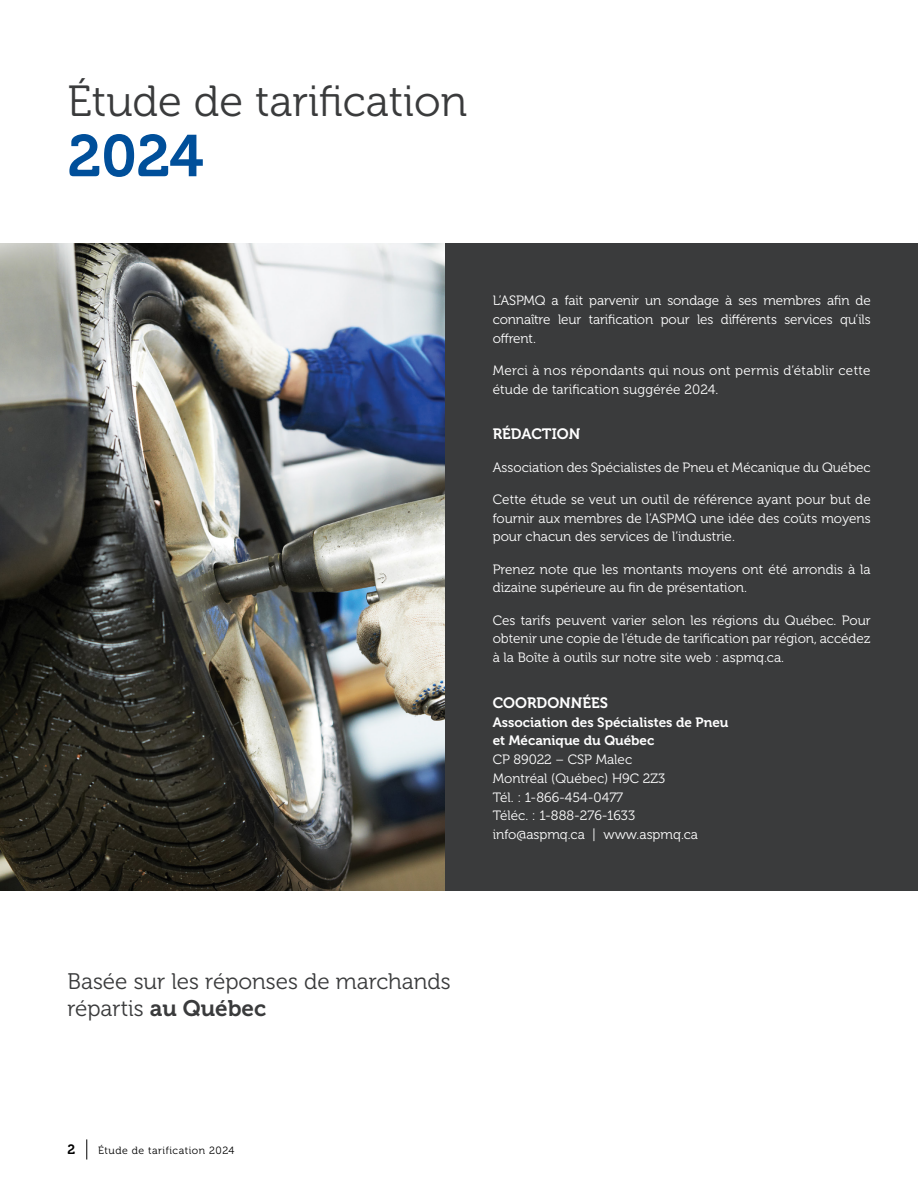
<style>
.page{position:relative;width:918px;height:1188px;background:#fff}
.page>*{position:absolute;margin:0;border:0;box-sizing:border-box;transform-origin:0 0}
.t1{font:58.5px "Museo 700";color:#004f9a}
.t2{font:43.5px "Museo 300";color:#3a3b3c}
.t3{font:22.5px/27px "Museo 300";color:#3a3b3c}
.t4{font:15px "Museo 700";color:#fff}
.t5{font:13.5px/18.8px "Museo 300";color:#fff;text-align:justify}
.t6{font:13.5px/18.8px "Museo 300";letter-spacing:.025em;color:#fff}
.t7{font:13.5px/18.8px "Museo 700";color:#fff}
.t8{font:13.5px "Museo 700";color:#000}
.t9{font:10.5px "Museo 300";letter-spacing:.05em;color:#000}
.s1{font-family:"Museo 700"}
</style>
<div class="page">
<svg style="left:86px;top:1139px;width:1px;height:21px"></svg>
<img style="left:0;top:243px;width:446px;height:648px">
<div style="left:446px;top:243px;width:472px;height:648px;background:#3a3b3c"></div>
<h2 class="t2" style="left:68px;top:78px;width:401px">Étude de tarification</h2>
<h1 class="t1" style="left:68px;top:123px;width:138px">2024</h1>
<p class="t5" style="left:493px;top:291px;width:380px">L’ASPMQ a fait parvenir un sondage à ses membres afin de connaître leur tarification pour les différents services qu’ils offrent.</p>
<p class="t6" style="left:493px;top:361px;width:379px">Merci à nos répondants qui nous ont permis d’établir cette étude de tarification suggérée 2024.</p>
<p class="t4" style="left:493px;top:426px;width:89px">RÉDACTION</p>
<p class="t5" style="left:493px;top:458px;width:380px">Association des Spécialistes de Pneu et Mécanique du Québec</p>
<p class="t5" style="left:493px;top:490px;width:380px">Cette étude se veut un outil de référence ayant pour but de fournir aux membres de l’ASPMQ une idée des coûts moyens pour chacun des services de l’industrie.</p>
<p class="t5" style="left:493px;top:560px;width:380px">Prenez note que les montants moyens ont été arrondis à la dizaine supérieure au fin de présentation.</p>
<p class="t5" style="left:493px;top:611px;width:380px">Ces tarifs peuvent varier selon les régions du Québec. Pour obtenir une copie de l’étude de tarification par région, accédez à la Boîte à outils sur notre site web : aspmq.ca.</p>
<p class="t4" style="left:493px;top:694px;width:117px">COORDONNÉES</p>
<p class="t7" style="left:493px;top:713px;width:237px">Association des Spécialistes de Pneu et Mécanique du Québec</p>
<p class="t5" style="left:493px;top:750px;width:207px;text-align:left">CP 89022 – CSP Malec<br>Montréal (Québec) H9C 2Z3<br>Tél. : 1-866-454-0477<br>Téléc. : 1-888-276-1633 info@aspmq.ca | www.aspmq.ca</p>
<h3 class="t3" style="left:68px;top:968px;width:385px">Basée sur les réponses de marchands répartis <span class="s1">au Québec</span></h3>
<p class="t8" style="left:68px;top:1142px;width:9px">2</p>
<p class="t9" style="left:98px;top:1145px;width:138px">Étude de tarification 2024</p>
</div>
